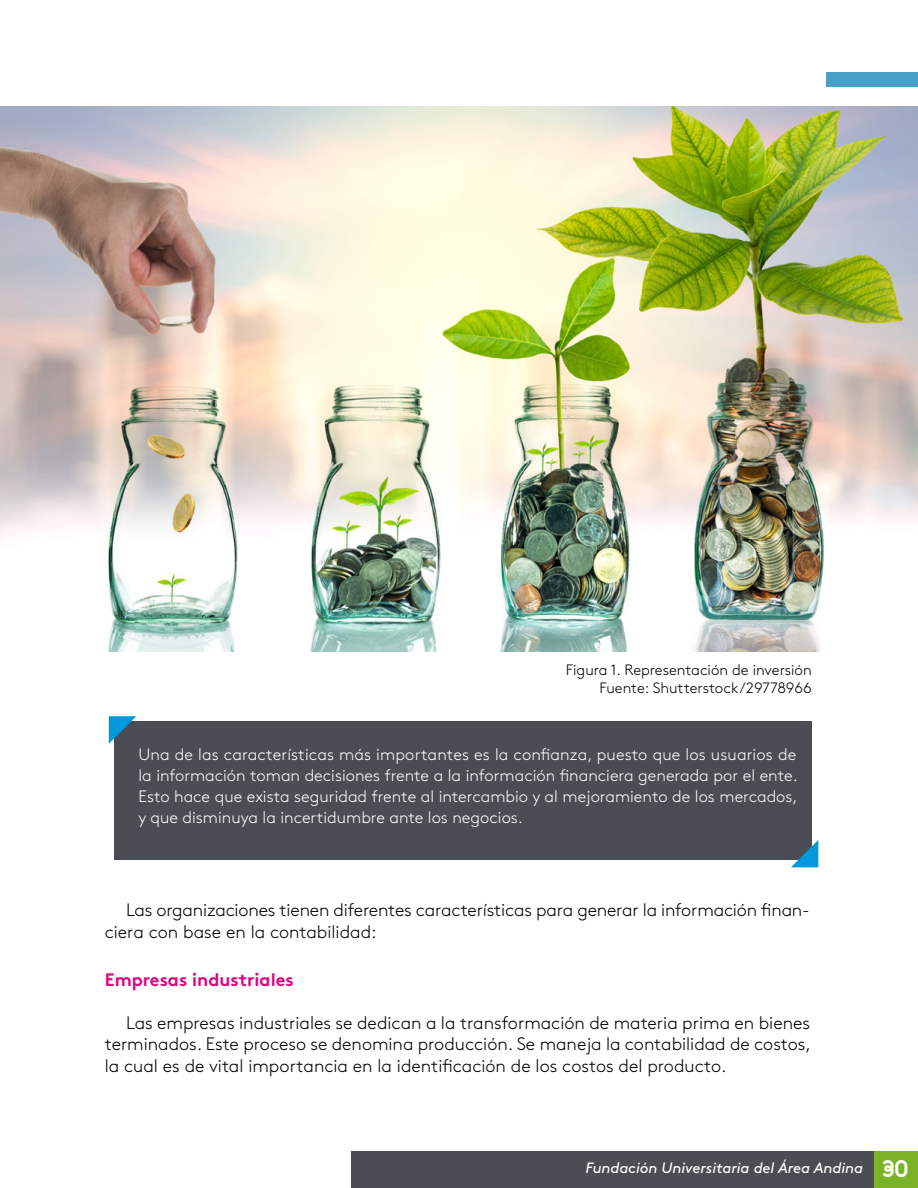
<style>
.page{position:relative;width:918px;height:1188px;background:#fff}
.page>*{position:absolute;margin:0;border:0;box-sizing:border-box;transform-origin:0 0}
.t1{font:300 18px/21.6px "Brown Std";letter-spacing:-.01em;color:#000}
.t2{font:18px "Brown Std Bold Alt";color:#da0881}
.t3{font:300 16.5px/21px "Brown Std";color:#fff;text-align:justify}
.t4{font:italic 15px "Brown Std";letter-spacing:-.005em;color:#fff}
.t5{font:300 15px/18px "Brown Std";color:#000;text-align:right}
.s1{font-family:"Areandina Voz";font-style:normal;font-size:24px}
</style>
<div class="page">
<div style="left:873px;top:1151px;width:45px;height:37px;background:#7ab326"></div>
<div style="left:351px;top:1151px;width:522px;height:37px;background:#4a4d54"></div>
<div style="left:826px;top:72px;width:92px;height:15px;background:#469fc7"></div>
<img style="left:0;top:106px;width:918px;height:546px">
<div style="left:114px;top:721px;width:698px;height:139px;background:#4a4d54"></div>
<svg style="left:791px;top:840px;width:27px;height:27px"></svg>
<svg style="left:109px;top:716px;width:27px;height:28px"></svg>
<p class="t5" style="left:566px;top:661px;width:247px">Figura 1 . Representación de inversión<br>Fuente: Shutterstock/29778966</p>
<p class="t3" style="left:138px;top:744px;width:661px">Una de las características más importantes es la confianza, puesto que los usuarios de la información toman decisiones frente a la información financiera generada por el ente .<br>Esto hace que exista seguridad frente al intercambio y al mejoramiento de los mercados, y que disminuya la incertidumbre ante los negocios .</p>
<p class="t1" style="left:105px;top:899px;width:706px;text-indent:21px">Las organizaciones tienen diferentes características para generar la información finan&shy;ciera con base en la contabilidad:</p>
<p class="t2" style="left:105px;top:968px;width:190px">Empresas industriales</p>
<p class="t1" style="left:105px;top:1012px;width:708px;text-align:justify;text-indent:21px">Las empresas industriales se dedican a la transformación de materia prima en bienes terminados . Este proceso se denomina producción . Se maneja la contabilidad de costos, la cual es de vital importancia en la identificación de los costos del producto .</p>
<p class="t4" style="left:585px;top:1159px;width:325px">Fundación Universitaria del Área Andina <span class="s1">307</span></p>
<p class="t4" style="left:550px;top:1158px;width:311px">Contabilidad - eje 2 analicemos la situación</p>
</div>
